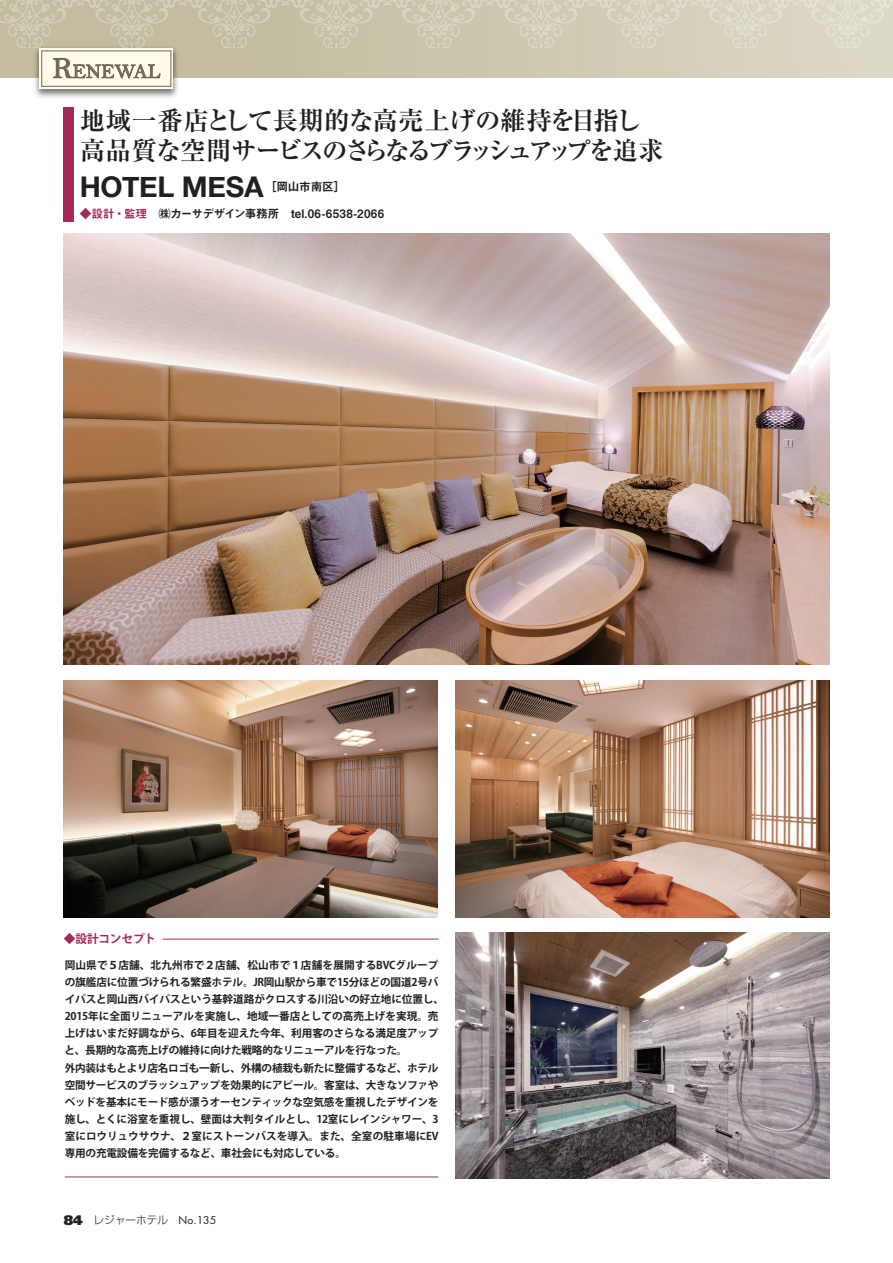
<style>
.page{position:relative;width:893px;height:1263px;background:#fff}
.page>*{position:absolute;margin:0;border:0;box-sizing:border-box;transform-origin:0 0}
.t1{font:700 28.5px "Helvetica Neue";letter-spacing:-.01em;color:#231f20}
.t2{font:700 25.5px "Ryumin Pro";letter-spacing:-.13em;color:#231f20}
.t3{font:700 25.5px "Ryumin Pro";letter-spacing:-.005em;color:#231f20}
.t4{font:20.4px "Bell";color:#736457}
.t5{font:11.7px "Midashi Go Pro MB31";letter-spacing:-.02em;color:#231f20}
.t6{font:700 11.7px "Koz Go Pro";letter-spacing:-.02em;color:#a52a56}
.t7{font:700 10.65px/17px "Koz Go Pro";letter-spacing:-.01em;color:#231f20}
.t8{font:300 10.65px "Shin Go Pro";color:#231f20}
.s1{font-size:29.85px}
.s2{color:#a52a56}
.s3{font-family:"Frutiger";font-weight:900;font-size:13.8px}
.s4{font-family:"Futura";font-weight:400}
</style>
<div class="page">
<svg style="left:0;top:48px;width:893px;height:30px;background:#cec8b0"></svg>
<img style="left:31px;top:48px;width:152px;height:50px">
<div style="left:39px;top:49px;width:134px;height:40px;background:#fffde9"></div>
<div style="left:41px;top:51px;width:130px;height:36px;border:1px solid #736457"></div>
<svg style="left:53px;top:58px;width:107px;height:21px"></svg>
<svg style="left:0;top:0;width:893px;height:48px;background:#cfcab2"></svg>
<div style="left:64px;top:108px;width:10px;height:114px;background:#a52a56"></div>
<hr style="left:65px;top:1176px;width:373px;height:1px;background:#a52a56">
<hr style="left:163px;top:938px;width:276px;height:1px;background:#a52a56">
<img style="left:64px;top:234px;width:765px;height:430px">
<img style="left:64px;top:680px;width:374px;height:237px">
<img style="left:455px;top:680px;width:374px;height:237px">
<img style="left:455px;top:932px;width:374px;height:246px">
<h3 class="t4" style="left:52px;top:59px;width:109px"><span class="s1">R</span>ENEWAL</h3>
<p class="t3" style="left:80px;top:100px;width:563px">地域一番店として長期的な高売上げの維持を目指し</p>
<p class="t2" style="left:80px;top:130px;width:585px">高品質な空間サービスのさらなるブラッシュアップを追求</p>
<p class="t1" style="left:80px;top:164px;width:185px">HOTEL MESA</p>
<p class="t5" style="left:265px;top:177px;width:82px">［岡山市南区］</p>
<p class="t5" style="left:80px;top:204px;width:306px"><span class="s2">◆設計・監理</span>　㈱カーサデザイン事務所　tel.06-6538-2066</p>
<p class="t6" style="left:64px;top:931px;width:94px">◆設計コンセプト</p>
<p class="t7" style="left:65px;top:958px;width:381px">岡山県で５店舗、北九州市で２店舗、松山市で１店舗を展開するBVCグループの旗艦店に位置づけられる繁盛ホテル。JR岡山駅から車で15分ほどの国道2号バイパスと岡山西バイパスという基幹道路がクロスする川沿いの好立地に位置し、2015年に全面リニューアルを実施し、地域一番店としての高売上げを実現。売上げはいまだ好調ながら、6年目を迎えた今年、利用客のさらなる満足度アップと、長期的な高売上げの維持に向けた戦略的なリニューアルを行なった。</p>
<p class="t7" style="left:65px;top:1060px;width:375px;text-align:justify">外内装はもとより店名ロゴも一新し、外構の植栽も新たに整備するなど、ホテル空間サービスのブラッシュアップを効果的にアピール。客室は、大きなソファやベッドを基本にモード感が漂うオーセンティックな空気感を重視したデザインを施し、とくに浴室を重視し、壁面は大判タイルとし、12室にレインシャワー、3室にロウリュウサウナ、２室にストーンバスを導入。また、全室の駐車場にEV専用の充電設備を完備するなど、車社会にも対応している。</p>
<p class="t8" style="left:64px;top:1211px;width:154px"><span class="s3">84</span>　レジャーホテル　<span class="s4">No.135</span></p>
</div>
